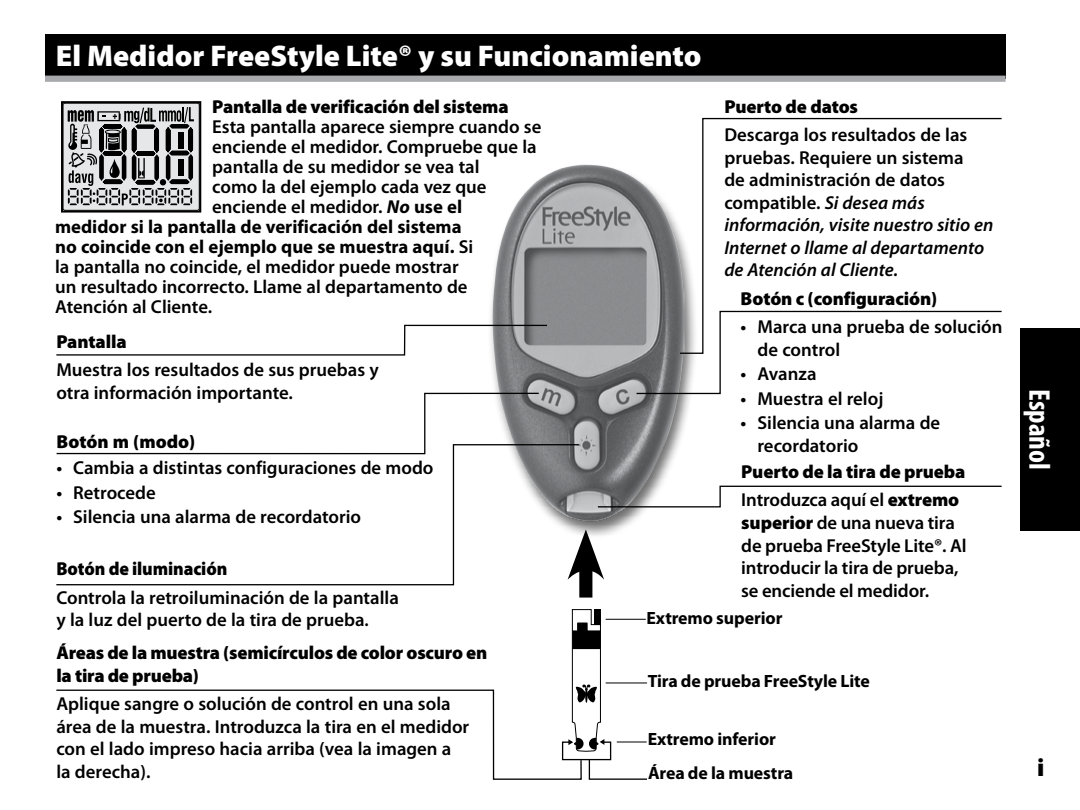
<style>
.page{position:relative;width:1080px;height:810px;background:#fff}
.page>*{position:absolute;margin:0;border:0;box-sizing:border-box;transform-origin:0 0}
.t1{font:900 30px "Myriad Pro";color:#fff}
.t2{font:700 condensed 30px "Myriad Pro";color:#fff}
.t3{font:900 25px "Myriad Pro";color:#000}
.t4{font:600 18.75px/22.5px "Myriad Pro";color:#000}
.t5{font:900 18.75px/22.5px "Myriad Pro";letter-spacing:-.005em;color:#000}
.t6{font:italic 600 18.75px/22.5px "Myriad Pro";color:#000}
.t7{font:700 18.75px "Myriad Pro";color:#000}
.t8{font:900 18.75px "Myriad Pro";letter-spacing:-.005em;color:#000;scale:.95 1}
.t9{font:700 17.75px "Myriad Pro";letter-spacing:-.005em;color:#000}
.s1{font-weight:700;font-style:italic}
.s2{font-weight:700}
.s3{font-weight:600}
.s4{font-style:normal}
.s5{font-weight:900}
</style>
<div class="page">
<svg style="left:56px;top:689px;width:505px;height:91px"></svg>
<img style="left:493px;top:165px;width:192px;height:370px">
<svg style="left:635px;top:310px;width:86px;height:85px"></svg>
<svg style="left:597px;top:485px;width:405px;height:23px"></svg>
<div style="left:579px;top:559px;width:13px;height:39px;background:#000"></div>
<svg style="left:580px;top:529px;width:24px;height:51px"></svg>
<svg style="left:679px;top:117px;width:323px;height:238px"></svg>
<svg style="left:561px;top:609px;width:87px;height:171px"></svg>
<div style="left:594px;top:610px;width:6px;height:15px;background:#000"></div>
<svg style="left:424px;top:392px;width:116px;height:51px"></svg>
<svg style="left:56px;top:443px;width:524px;height:143px"></svg>
<div style="left:45px;top:34px;width:961px;height:45px;background:#000"></div>
<div style="left:45px;top:76px;width:961px;height:6px;background:#a7a9ac"></div>
<svg style="left:56px;top:324px;width:492px;height:32px"></svg>
<div style="left:63px;top:103px;width:136px;height:107px;background:#e6e7e8;border-radius:2px"></div>
<div style="left:63px;top:103px;width:137px;height:108px;border:1px solid #000;border-radius:2px"></div>
<svg style="left:68px;top:107px;width:126px;height:98px"></svg>
<div style="left:61px;top:101px;width:140px;height:112px;border:2px solid #000"></div>
<div style="left:1021px;top:328px;width:59px;height:203px;background:#000"></div>
<h1 class="t1" style="left:56px;top:39px;width:647px">El Medidor FreeStyle Lite® y su Funcionamiento</h1>
<p class="t5" style="left:212px;top:96px;width:298px">Pantalla de verificación del sistema</p>
<p class="t4" style="left:212px;top:116px;width:331px">Esta pantalla aparece siempre cuando se</p>
<p class="t4" style="left:212px;top:136px;width:326px">enciende el medidor. Compruebe que la</p>
<p class="t4" style="left:212px;top:156px;width:269px">pantalla de su medidor se vea tal</p>
<p class="t4" style="left:212px;top:176px;width:276px">como la del ejemplo cada vez que</p>
<p class="t4" style="left:212px;top:196px;width:251px">enciende el medidor. <span class="s1">No</span> <span class="s2">use el</span></p>
<p class="t7" style="left:55px;top:215px;width:408px">medidor si la pantalla de verificación del sistema</p>
<p class="t7" style="left:55px;top:235px;width:420px">no coincide con el ejemplo que se muestra aquí. <span class="s3">Si</span></p>
<p class="t4" style="left:55px;top:256px;width:405px">la pantalla no coincide, el medidor puede mostrar</p>
<p class="t4" style="left:55px;top:276px;width:414px">un resultado incorrecto. Llame al departamento de</p>
<p class="t4" style="left:55px;top:296px;width:159px">Atención al Cliente.</p>
<p class="t5" style="left:56px;top:331px;width:72px">Pantalla</p>
<p class="t4" style="left:56px;top:359px;width:324px">Muestra los resultados de sus pruebas y otra información importante.</p>
<p class="t5" style="left:56px;top:430px;width:140px">Botón m (modo)</p>
<p class="t4" style="left:56px;top:457px;width:379px">• Cambia a distintas configuraciones de modo</p>
<p class="t4" style="left:56px;top:482px;width:101px">• Retrocede</p>
<p class="t4" style="left:56px;top:506px;width:306px">• Silencia una alarma de recordatorio</p>
<p class="t8" style="left:56px;top:559px;width:181px">Botón de iluminación</p>
<p class="t4" style="left:56px;top:586px;width:344px">Controla la retroiluminación de la pantalla y la luz del puerto de la tira de prueba.</p>
<p class="t5" style="left:56px;top:642px;width:432px">Áreas de la muestra (semicírculos de color oscuro en la tira de prueba)</p>
<p class="t4" style="left:56px;top:693px;width:414px">Aplique sangre o solución de control en una sola área de la muestra. Introduzca la tira en el medidor con el lado impreso hacia arriba (vea la imagen a la derecha).</p>
<p class="t5" style="left:724px;top:96px;width:135px">Puerto de datos</p>
<p class="t6" style="left:724px;top:124px;width:270px"><span class="s4">Descarga los resultados de las pruebas. Requiere un sistema<br>de administración de datos compatible.</span> Si desea más información, visite nuestro sitio en<br>Internet o llame al departamento de Atención al Cliente.</p>
<p class="t5" style="left:741px;top:288px;width:198px">Botón c (configuración)</p>
<p class="t4" style="left:757px;top:316px;width:247px;text-indent:-17px">• Marca una prueba de solución de control</p>
<p class="t4" style="left:741px;top:363px;width:77px">• Avanza</p>
<p class="t4" style="left:741px;top:387px;width:144px">• Muestra el reloj</p>
<p class="t4" style="left:757px;top:412px;width:184px;text-indent:-17px">• Silencia una alarma de recordatorio</p>
<p class="t5" style="left:741px;top:458px;width:226px;line-height:28.2px">Puerto de la tira de prueba<br><span class="s3">Introduzca aquí el</span> extremo</p>
<p class="t4" style="left:741px;top:512px;width:227px"><span class="s5">superior</span> de una nueva tira de prueba FreeStyle Lite®. Al introducir la tira de prueba, se enciende el medidor.</p>
<p class="t9" style="left:647px;top:607px;width:137px">Extremo superior</p>
<p class="t9" style="left:648px;top:670px;width:224px">Tira de prueba FreeStyle Lite</p>
<p class="t9" style="left:648px;top:728px;width:130px">Extremo inferior</p>
<p class="t9" style="left:648px;top:762px;width:147px">Área de la muestra</p>
<h1 class="t2" style="left:1058px;top:389px;width:83px;rotate:90deg">Español</h1>
<h2 class="t3" style="left:1037px;top:754px;width:9px">i</h2>
</div>
